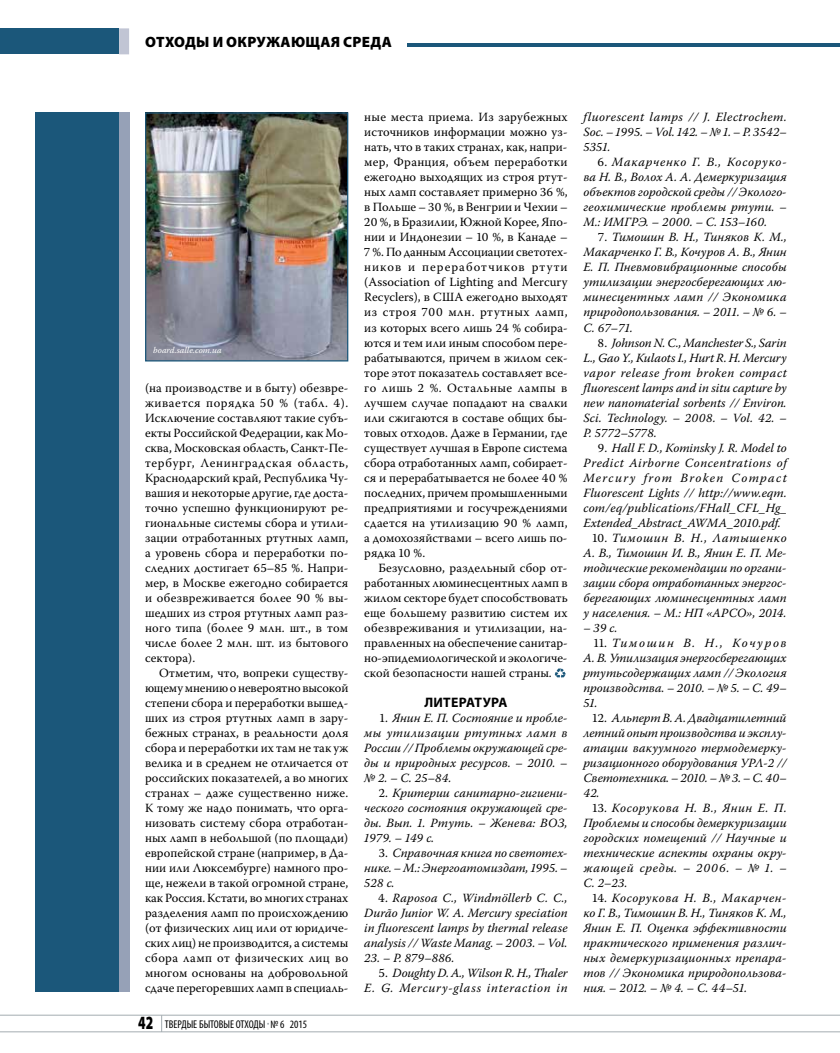
<style>
.page{position:relative;width:840px;height:1053px;background:#fff}
.page>*{position:absolute;margin:0;border:0;box-sizing:border-box;transform-origin:0 0}
.t1{font:900 15px "Myriad Pro";letter-spacing:.02em;color:#000}
.t2{font:700 13.75px "Myriad Pro";color:#000}
.t3{font:12.5px/15px "Warnock Pro";letter-spacing:.005em;color:#000;text-align:justify}
.t4{font:italic 12.5px/15px "Warnock Pro";color:#000;text-align:justify}
.t5{font:italic 12.5px/15px "Warnock Pro";letter-spacing:.05em;color:#000;text-align:right}
.t6{font:condensed 11.25px "Myriad Pro";color:#000}
.t7{font:italic 8.75px "Warnock Pro";color:#fff}
.s1{font-weight:900;font-stretch:normal;font-size:18.75px}
.s2{font-style:normal}
</style>
<div class="page">
<svg style="left:0;top:1014px;width:840px;height:18px"></svg>
<div style="left:0;top:28px;width:119px;height:26px;background:#1b577a"></div>
<div style="left:119px;top:28px;width:10px;height:26px;background:#c1c5d4"></div>
<hr style="left:408px;top:43px;width:432px;height:4px;background:#1b577a">
<svg style="left:555px;top:668px;width:11px;height:10px"></svg>
<div style="left:35px;top:112px;width:84px;height:879px;background:#1b577a"></div>
<div style="left:119px;top:112px;width:10px;height:879px;background:#96a1b7"></div>
<img style="left:147px;top:114px;width:199px;height:245px">
<div style="left:145px;top:112px;width:203px;height:249px;border:1px solid #1b577a"></div>
<p class="t1" style="left:145px;top:33px;width:248px">отходы и окружающая среда</p>
<p class="t7" style="left:153px;top:345px;width:70px">board.salle.com.ua</p>
<p class="t3" style="left:145px;top:379px;width:205px">(на производстве и в быту) обезвре&shy;живается порядка 50 % (табл. 4).<br>Исключение составляют такие субъ&shy;екты Российской Федерации, как Мо&shy;сква, Московская область, Санкт-Пе&shy;тербург, Ленинградская область, Краснодарский край, Республика Чу&shy;вашия и некоторые другие, где доста&shy;точно успешно функционируют ре&shy;гиональные системы сбора и утили&shy;зации отработанных ртутных ламп, а уровень сбора и переработки по&shy;следних достигает 65–85 %. Напри&shy;мер, в Москве ежегодно собирается и обезвреживается более 90 % вы&shy;шедших из строя ртутных ламп раз&shy;ного типа (более 9 млн. шт., в том числе более 2 млн. шт. из бытового сектора).</p>
<p class="t3" style="left:145px;top:664px;width:205px;text-indent:14px">Отметим, что, вопреки существу&shy;ющему мнению о невероятно высокой степени сбора и переработки вышед&shy;ших из строя ртутных ламп в зару&shy;бежных странах, в реальности доля сбора и переработки их там не так уж велика и в среднем не отличается от российских показателей, а во многих странах – даже существенно ниже.<br>К тому же надо понимать, что орга&shy;низовать систему сбора отработан&shy;ных ламп в небольшой (по площади) европейской стране (например, в Да&shy;нии или Люксембурге) намного про&shy;ще, нежели в такой огромной стране, как Россия. Кстати, во многих странах разделения ламп по происхождению (от физических лиц или от юридиче&shy;ских лиц) не производится, а системы сбора ламп от физических лиц во многом основаны на добровольной сдаче перегоревших ламп в специаль-</p>
<p class="t6" style="left:138px;top:1016px;width:171px"><span class="s1">42</span> ТВЕРДЫЕ БЫТОВЫЕ ОТХОДЫ № 6 2015</p>
<p class="t3" style="left:364px;top:109px;width:205px">ные места приема. Из зарубежных источников информации можно уз&shy;нать, что в таких странах, как, напри&shy;мер, Франция, объем переработки ежегодно выходящих из строя ртут&shy;ных ламп составляет примерно 36 %, в Польше – 30 %, в Венгрии и Чехии – 20 %, в Бразилии, Южной Корее, Япо&shy;нии и Индонезии – 10 %, в Канаде – 7 %. По данным Ассоциации светотех&shy;ников и переработчиков ртути (Association of Lighting and Mercury Recyclers), в США ежегодно выходят из строя 700 млн. ртутных ламп, из которых всего лишь 24 % собира&shy;ются и тем или иным способом пере&shy;рабатываются, причем в жилом сек&shy;торе этот показатель составляет все&shy;го лишь 2 %. Остальные лампы в лучшем случае попадают на свалки или сжигаются в составе общих бы&shy;товых отходов. Даже в Германии, где существует лучшая в Европе система сбора отработанных ламп, собирает&shy;ся и перерабатывается не более 40 % последних, причем промышленными предприятиями и госучреждениями сдается на утилизацию 90 % ламп, а домохозяйствами – всего лишь по&shy;рядка 10 %.</p>
<p class="t3" style="left:364px;top:559px;width:205px;text-indent:14px">Безусловно, раздельный сбор от&shy;работанных люминесцентных ламп в жилом секторе будет способствовать еще большему развитию систем их обезвреживания и утилизации, на&shy;правленных на обеспечение санитар&shy;но-эпидемиологической и экологиче&shy;ской безопасности нашей страны.</p>
<p class="t2" style="left:424px;top:693px;width:85px">Литература</p>
<p class="t4" style="left:364px;top:709px;width:205px;text-indent:16px"><span class="s2">1.</span> Янин Е. П. Состояние и пробле&shy;мы утилизации ртутных ламп в России // Проблемы окружающей сре&shy;ды и природных ресурсов. – 2010. – № 2. – С. 25–84.</p>
<p class="t4" style="left:364px;top:784px;width:205px;text-indent:15px"><span class="s2">2.</span> Критерии санитарно-гигиени&shy;ческого состояния окружающей сре&shy;ды. Вып. 1. Ртуть. – Женева: ВОЗ, 1979. – 149 с.</p>
<p class="t4" style="left:364px;top:844px;width:205px;text-indent:15px"><span class="s2">3.</span> Справочная книга по светотех&shy;нике. – М.: Энергоатомиздат, 1995. – 528 с.</p>
<p class="t4" style="left:364px;top:889px;width:205px;text-indent:14px"><span class="s2">4.</span> Raposoa C., Windmöllerb C. C., Durão Junior W. A. Mercury speciation in fluorescent lamps by thermal release analysis // Waste Manag. – 2003. – Vol.</p>
<p class="t4" style="left:364px;top:949px;width:92px">23. – P. 879–886.</p>
<p class="t5" style="left:364px;top:964px;width:205px"><span class="s2">5.</span> Doughty D. A., Wilson R. H., Thaler<br>E. G. Mercury-glass interaction in</p>
<p class="t4" style="left:583px;top:109px;width:205px">fluorescent lamps // J. Electrochem.<br>Soc. – 1995. – Vol. 142. – № 1. – P. 3542– 5351.</p>
<p class="t4" style="left:583px;top:154px;width:205px;text-indent:14px"><span class="s2">6.</span> Макарченко Г. В., Косоруко&shy;ва Н. В., Волох А. А. Демеркуризация объектов городской среды // Эколого&shy;геохимические проблемы ртути. – М.: ИМГРЭ. – 2000. – C. 153–160.</p>
<p class="t4" style="left:583px;top:229px;width:205px;text-indent:15px"><span class="s2">7.</span> Тимошин В. Н., Тиняков К. М., Макарченко Г. В., Кочуров А. В., Янин Е. П. Пневмовибрационные способы утилизации энергосберегающих лю&shy;минесцентных ламп // Экономика природопользования. – 2011. – № 6. – С. 67–71.</p>
<p class="t4" style="left:583px;top:334px;width:205px;text-indent:15px"><span class="s2">8.</span> Johnson N. C., Manchester S., Sarin L., Gao Y., Kulaots I., Hurt R. H. Mercury vapor release from broken compact fluorescent lamps and in situ capture by new nanomaterial sorbents // Environ.<br>Sci. Technology. – 2008. – Vol. 42. – P. 5772–5778.</p>
<p class="t4" style="left:583px;top:439px;width:205px;text-indent:14px"><span class="s2">9.</span> Hall F. D., Kominsky J. R. Model to Predict Airborne Concentrations of Mercury from Broken Compact Fluorescent Lights // http://www.eqm. com/eq/publications/FHall_CFL_Hg_ Extended_Abstract_AWMA_2010.pdf.</p>
<p class="t4" style="left:583px;top:529px;width:205px;text-indent:9px"><span class="s2">10.</span> Тимошин В. Н., Латышенко А. В., Тимошин И. В., Янин Е. П. Ме&shy;тодические рекомендации по органи&shy;зации сбора отработанных энергос&shy;берегающих люминесцентных ламп у населения. – М.: НП «АРСО», 2014.</p>
<p class="t4" style="left:583px;top:619px;width:36px">– 39 с.</p>
<p class="t4" style="left:583px;top:634px;width:205px;text-indent:10px"><span class="s2">11.</span> Тимошин В. Н., Кочуров А. В. Утилизация энергосберегающих ртутьсодержащих ламп // Экология производства. – 2010. – № 5. – С. 49– 51.</p>
<p class="t4" style="left:583px;top:709px;width:205px;text-indent:9px"><span class="s2">12.</span> Альперт В. А. Двадцатилетний летний опыт производства и эксплу&shy;атации вакуумного термодемерку&shy;ризационного оборудования УРЛ-2 // Светотехника. – 2010. – № 3. – С. 40– 42.</p>
<p class="t4" style="left:583px;top:799px;width:205px;text-indent:9px"><span class="s2">13.</span> Косорукова Н. В., Янин Е. П.<br>Проблемы и способы демеркуризации городских помещений // Научные и технические аспекты охраны окру&shy;жающей среды. – 2006. – № 1. – С. 2–23.</p>
<p class="t4" style="left:583px;top:889px;width:205px;text-indent:9px"><span class="s2">14.</span> Косорукова Н. В., Макарчен&shy;ко Г. В., Тимошин В. Н., Тиняков К. М., Янин Е. П. Оценка эффективности практического применения различ&shy;ных демеркуризационных препара&shy;тов // Экономика природопользова&shy;ния. – 2012. – № 4. – С. 44–51.</p>
</div>
